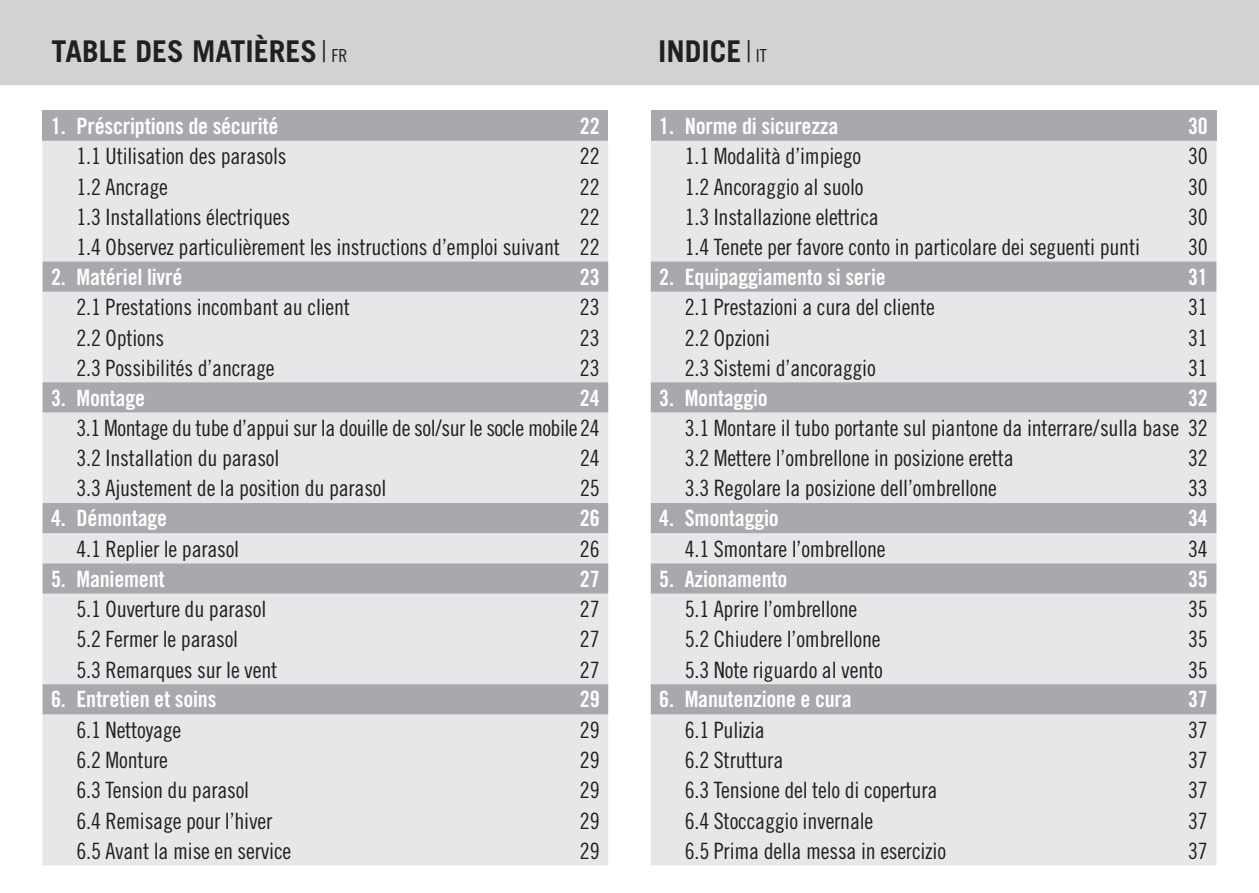
<style>
.page{position:relative;width:1259px;height:893px;background:#fff}
.page>*{position:absolute;margin:0;border:0;box-sizing:border-box;transform-origin:0 0}
.t1{font:700 30px "Trade Gothic";color:#231f20}
.copy_ohne_einzug{font:22.5px "Trade Gothic Cond Eighteen";letter-spacing:-.01em;color:#231f20}
.copy_ohne_einzug-2{font:22.5px "Trade Gothic Bold Cond Twenty";letter-spacing:-.01em;color:#fff}
.s1{font-weight:300}
.s2{font-family:"Trade Gothic Cond Eighteen";font-weight:400;font-size:18px}
</style>
<div class="page">
<div style="left:0;top:0;width:1259px;height:85px;background:#d1d2d4"></div>
<div style="left:43px;top:111px;width:565px;height:30px;background:#a8a9ad"></div>
<div style="left:43px;top:141px;width:565px;height:724px;background:#e6e7e9"></div>
<svg style="left:43px;top:261px;width:565px;height:453px;background:#d1d2d5"></svg>
<div style="left:651px;top:111px;width:565px;height:30px;background:#a8a9ad"></div>
<div style="left:651px;top:141px;width:565px;height:724px;background:#e6e7e9"></div>
<svg style="left:651px;top:261px;width:565px;height:453px;background:#d1d2d5"></svg>
<p class="t1" style="left:51px;top:33px;width:297px">TABLE DES MATIÈRES<span class="s1">|</span> <span class="s2">FR</span></p>
<p class="t1" style="left:658px;top:33px;width:110px">INDICE<span class="s1">|</span> <span class="s2">IT</span></p>
<p class="copy_ohne_einzug-2" style="left:51px;top:112px;width:229px">1. Préscriptions de sécurité</p>
<p class="copy_ohne_einzug-2" style="left:580px;top:112px;width:21px">22</p>
<p class="copy_ohne_einzug" style="left:77px;top:143px;width:212px">1.1 Utilisation des parasols</p>
<p class="copy_ohne_einzug" style="left:580px;top:143px;width:21px">22</p>
<p class="copy_ohne_einzug" style="left:77px;top:173px;width:93px">1.2 Ancrage</p>
<p class="copy_ohne_einzug" style="left:580px;top:173px;width:21px">22</p>
<p class="copy_ohne_einzug" style="left:77px;top:203px;width:215px">1.3 Installations électriques</p>
<p class="copy_ohne_einzug" style="left:580px;top:203px;width:21px">22</p>
<p class="copy_ohne_einzug" style="left:77px;top:234px;width:524px">1.4 Observez particulièrement les instructions d’emploi suivant 22</p>
<p class="copy_ohne_einzug-2" style="left:51px;top:263px;width:133px">2. Matériel livré</p>
<p class="copy_ohne_einzug-2" style="left:580px;top:263px;width:21px">23</p>
<p class="copy_ohne_einzug" style="left:77px;top:294px;width:275px">2.1 Prestations incombant au client</p>
<p class="copy_ohne_einzug" style="left:580px;top:294px;width:21px">23</p>
<p class="copy_ohne_einzug" style="left:77px;top:324px;width:89px">2.2 Options</p>
<p class="copy_ohne_einzug" style="left:580px;top:324px;width:21px">23</p>
<p class="copy_ohne_einzug" style="left:77px;top:354px;width:200px">2.3 Possibilités d’ancrage</p>
<p class="copy_ohne_einzug" style="left:580px;top:354px;width:21px">23</p>
<p class="copy_ohne_einzug-2" style="left:51px;top:384px;width:96px">3. Montage</p>
<p class="copy_ohne_einzug-2" style="left:580px;top:384px;width:21px">24</p>
<p class="copy_ohne_einzug" style="left:77px;top:415px;width:524px">3.1 Montage du tube d’appui sur la douille de sol/sur le socle mobile24</p>
<p class="copy_ohne_einzug" style="left:77px;top:445px;width:204px">3.2 Installation du parasol</p>
<p class="copy_ohne_einzug" style="left:580px;top:445px;width:21px">24</p>
<p class="copy_ohne_einzug" style="left:77px;top:475px;width:311px">3.3 Ajustement de la position du parasol</p>
<p class="copy_ohne_einzug" style="left:580px;top:475px;width:21px">25</p>
<p class="copy_ohne_einzug-2" style="left:51px;top:504px;width:118px">4. Démontage</p>
<p class="copy_ohne_einzug-2" style="left:580px;top:504px;width:21px">26</p>
<p class="copy_ohne_einzug" style="left:77px;top:535px;width:164px">4.1 Replier le parasol</p>
<p class="copy_ohne_einzug" style="left:580px;top:535px;width:21px">26</p>
<p class="copy_ohne_einzug-2" style="left:51px;top:565px;width:115px">5. Maniement</p>
<p class="copy_ohne_einzug-2" style="left:580px;top:565px;width:21px">27</p>
<p class="copy_ohne_einzug" style="left:77px;top:596px;width:191px">5.1 Ouverture du parasol</p>
<p class="copy_ohne_einzug" style="left:580px;top:596px;width:21px">27</p>
<p class="copy_ohne_einzug" style="left:77px;top:626px;width:163px">5.2 Fermer le parasol</p>
<p class="copy_ohne_einzug" style="left:580px;top:626px;width:21px">27</p>
<p class="copy_ohne_einzug" style="left:77px;top:656px;width:202px">5.3 Remarques sur le vent</p>
<p class="copy_ohne_einzug" style="left:580px;top:656px;width:21px">27</p>
<p class="copy_ohne_einzug-2" style="left:51px;top:686px;width:167px">6. Entretien et soins</p>
<p class="copy_ohne_einzug-2" style="left:580px;top:686px;width:21px">29</p>
<p class="copy_ohne_einzug" style="left:77px;top:717px;width:106px">6.1 Nettoyage</p>
<p class="copy_ohne_einzug" style="left:580px;top:717px;width:21px">29</p>
<p class="copy_ohne_einzug" style="left:77px;top:747px;width:93px">6.2 Monture</p>
<p class="copy_ohne_einzug" style="left:580px;top:747px;width:21px">29</p>
<p class="copy_ohne_einzug" style="left:77px;top:777px;width:174px">6.3 Tension du parasol</p>
<p class="copy_ohne_einzug" style="left:580px;top:777px;width:21px">29</p>
<p class="copy_ohne_einzug" style="left:77px;top:807px;width:197px">6.4 Remisage pour l’hiver</p>
<p class="copy_ohne_einzug" style="left:580px;top:807px;width:21px">29</p>
<p class="copy_ohne_einzug" style="left:77px;top:837px;width:216px">6.5 Avant la mise en service</p>
<p class="copy_ohne_einzug" style="left:580px;top:837px;width:21px">29</p>
<p class="copy_ohne_einzug-2" style="left:659px;top:112px;width:181px">1. Norme di sicurezza</p>
<p class="copy_ohne_einzug-2" style="left:1188px;top:112px;width:21px">30</p>
<p class="copy_ohne_einzug" style="left:685px;top:143px;width:178px">1.1 Modalità d’impiego</p>
<p class="copy_ohne_einzug" style="left:1188px;top:143px;width:21px">30</p>
<p class="copy_ohne_einzug" style="left:685px;top:173px;width:180px">1.2 Ancoraggio al suolo</p>
<p class="copy_ohne_einzug" style="left:1188px;top:173px;width:21px">30</p>
<p class="copy_ohne_einzug" style="left:685px;top:203px;width:196px">1.3 Installazione elettrica</p>
<p class="copy_ohne_einzug" style="left:1188px;top:203px;width:21px">30</p>
<p class="copy_ohne_einzug" style="left:685px;top:234px;width:457px">1.4 Tenete per favore conto in particolare dei seguenti punti</p>
<p class="copy_ohne_einzug" style="left:1188px;top:234px;width:21px">30</p>
<p class="copy_ohne_einzug-2" style="left:659px;top:263px;width:228px">2. Equipaggiamento si serie</p>
<p class="copy_ohne_einzug-2" style="left:1188px;top:263px;width:21px">31</p>
<p class="copy_ohne_einzug" style="left:685px;top:294px;width:251px">2.1 Prestazioni a cura del cliente</p>
<p class="copy_ohne_einzug" style="left:1188px;top:294px;width:21px">31</p>
<p class="copy_ohne_einzug" style="left:685px;top:324px;width:87px">2.2 Opzioni</p>
<p class="copy_ohne_einzug" style="left:1188px;top:324px;width:21px">31</p>
<p class="copy_ohne_einzug" style="left:685px;top:354px;width:192px">2.3 Sistemi d’ancoraggio</p>
<p class="copy_ohne_einzug" style="left:1188px;top:354px;width:21px">31</p>
<p class="copy_ohne_einzug-2" style="left:659px;top:384px;width:110px">3. Montaggio</p>
<p class="copy_ohne_einzug-2" style="left:1188px;top:384px;width:21px">32</p>
<p class="copy_ohne_einzug" style="left:685px;top:415px;width:524px">3.1 Montare il tubo portante sul piantone da interrare/sulla base 32</p>
<p class="copy_ohne_einzug" style="left:685px;top:445px;width:330px">3.2 Mettere l’ombrellone in posizione eretta</p>
<p class="copy_ohne_einzug" style="left:1188px;top:445px;width:21px">32</p>
<p class="copy_ohne_einzug" style="left:685px;top:475px;width:314px">3.3 Regolare la posizione dell’ombrellone</p>
<p class="copy_ohne_einzug" style="left:1188px;top:475px;width:21px">33</p>
<p class="copy_ohne_einzug-2" style="left:659px;top:504px;width:121px">4. Smontaggio</p>
<p class="copy_ohne_einzug-2" style="left:1188px;top:504px;width:21px">34</p>
<p class="copy_ohne_einzug" style="left:685px;top:535px;width:202px">4.1 Smontare l’ombrellone</p>
<p class="copy_ohne_einzug" style="left:1188px;top:535px;width:21px">34</p>
<p class="copy_ohne_einzug-2" style="left:659px;top:565px;width:130px">5. Azionamento</p>
<p class="copy_ohne_einzug-2" style="left:1188px;top:565px;width:21px">35</p>
<p class="copy_ohne_einzug" style="left:685px;top:596px;width:174px">5.1 Aprire l’ombrellone</p>
<p class="copy_ohne_einzug" style="left:1188px;top:596px;width:21px">35</p>
<p class="copy_ohne_einzug" style="left:685px;top:626px;width:197px">5.2 Chiudere l’ombrellone</p>
<p class="copy_ohne_einzug" style="left:1188px;top:626px;width:21px">35</p>
<p class="copy_ohne_einzug" style="left:685px;top:656px;width:200px">5.3 Note riguardo al vento</p>
<p class="copy_ohne_einzug" style="left:1188px;top:656px;width:21px">35</p>
<p class="copy_ohne_einzug-2" style="left:659px;top:686px;width:194px">6. Manutenzione e cura</p>
<p class="copy_ohne_einzug-2" style="left:1188px;top:686px;width:21px">37</p>
<p class="copy_ohne_einzug" style="left:685px;top:717px;width:82px">6.1 Pulizia</p>
<p class="copy_ohne_einzug" style="left:1188px;top:717px;width:21px">37</p>
<p class="copy_ohne_einzug" style="left:685px;top:747px;width:100px">6.2 Struttura</p>
<p class="copy_ohne_einzug" style="left:1188px;top:747px;width:21px">37</p>
<p class="copy_ohne_einzug" style="left:685px;top:777px;width:254px">6.3 Tensione del telo di copertura</p>
<p class="copy_ohne_einzug" style="left:1188px;top:777px;width:21px">37</p>
<p class="copy_ohne_einzug" style="left:685px;top:807px;width:190px">6.4 Stoccaggio invernale</p>
<p class="copy_ohne_einzug" style="left:1188px;top:807px;width:21px">37</p>
<p class="copy_ohne_einzug" style="left:685px;top:837px;width:263px">6.5 Prima della messa in esercizio</p>
<p class="copy_ohne_einzug" style="left:1188px;top:837px;width:21px">37</p>
</div>
